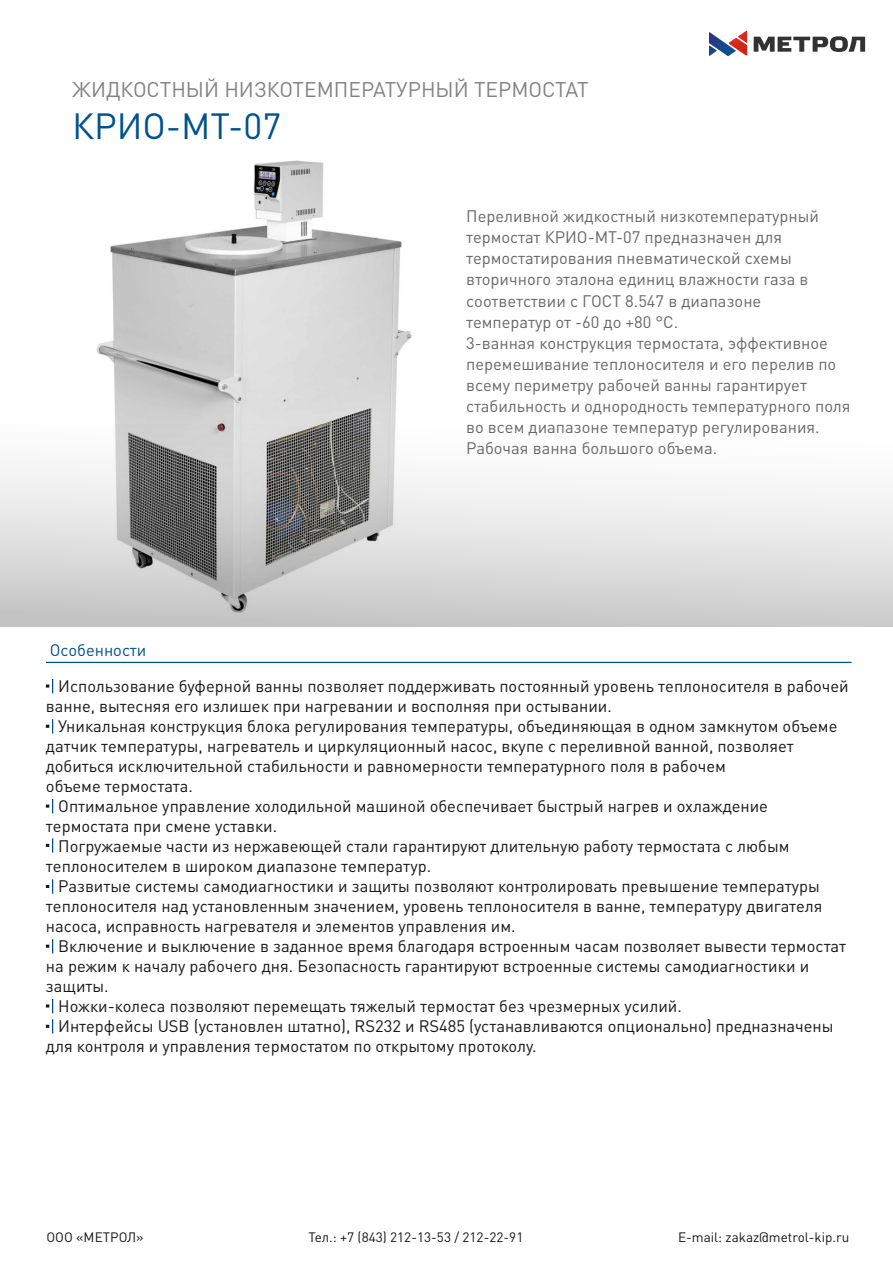
<style>
.page{position:relative;width:893px;height:1263px;background:#fff}
.page>*{position:absolute;margin:0;border:0;box-sizing:border-box;transform-origin:0 0}
.t1{font:36px "DIN Pro";color:#00528e}
.t2{font:21px "DIN Pro";color:#818281}
.t3{font:16.5px/20px "DIN Pro";color:#151616}
.t4{font:16.5px/21.1px "DIN Pro";color:#676767}
.t5{font:16.5px "DIN Pro";color:#00528e}
.t6{font:13.5px "DIN Pro";color:#151616}
</style>
<div class="page">
<svg style="left:709px;top:31px;width:38px;height:25px"></svg>
<svg style="left:754px;top:36px;width:111px;height:16px"></svg>
<hr style="left:46px;top:662px;width:805px;height:1px;background:#00528e">
<svg style="left:46px;top:939px;width:7px;height:14px"></svg>
<svg style="left:46px;top:679px;width:7px;height:14px"></svg>
<svg style="left:46px;top:719px;width:7px;height:14px"></svg>
<svg style="left:46px;top:799px;width:7px;height:14px"></svg>
<svg style="left:46px;top:838px;width:7px;height:15px"></svg>
<svg style="left:46px;top:879px;width:7px;height:15px"></svg>
<img style="left:28px;top:160px;width:462px;height:457px">
<svg style="left:46px;top:999px;width:7px;height:14px"></svg>
<svg style="left:46px;top:1019px;width:7px;height:14px"></svg>
<p class="t2" style="left:72px;top:81px;width:518px">ЖИДКОСТНЫЙ НИЗКОТЕМПЕРАТУРНЫЙ ТЕРМОСТАТ</p>
<h1 class="t1" style="left:72px;top:112px;width:211px">КРИО-МТ-07</h1>
<p class="t4" style="left:466px;top:207px;width:354px">Переливной жидкостный низкотемпературный термостат КРИО-МТ-07 предназначен для термостатирования пневматической схемы вторичного эталона единиц влажности газа в соответствии с ГОСТ 8.547 в диапазоне</p>
<p class="t4" style="left:466px;top:313px;width:372px">температур от -60 до +80 °С.<br>3-ванная конструкция термостата, эффективное перемешивание теплоносителя и его перелив по всему периметру рабочей ванны гарантирует</p>
<p class="t5" style="left:50px;top:643px;width:98px">Особенности</p>
<p class="t4" style="left:466px;top:397px;width:386px">стабильность и однородность температурного поля во всем диапазоне температур регулирования.<br>Рабочая ванна большого объема.</p>
<p class="t3" style="left:58px;top:678px;width:792px">Использование буферной ванны позволяет поддерживать постоянный уровень теплоносителя в рабочей</p>
<p class="t3" style="left:46px;top:698px;width:567px">ванне, вытесняя его излишек при нагревании и восполняя при остывании.</p>
<p class="t3" style="left:58px;top:718px;width:781px">Уникальная конструкция блока регулирования температуры, объединяющая в одном замкнутом объеме</p>
<p class="t3" style="left:46px;top:738px;width:749px">датчик температуры, нагреватель и циркуляционный насос, вкупе с переливной ванной, позволяет добиться исключительной стабильности и равномерности температурного поля в рабочем</p>
<p class="t3" style="left:46px;top:778px;width:148px">объеме термостата.</p>
<p class="t3" style="left:46px;top:798px;width:724px;text-indent:12px">Оптимальное управление холодильной машиной обеспечивает быстрый нагрев и охлаждение термостата при смене уставки.</p>
<p class="t3" style="left:58px;top:838px;width:733px">Погружаемые части из нержавеющей стали гарантируют длительную работу термостата с любым</p>
<p class="t3" style="left:46px;top:858px;width:387px">теплоносителем в широком диапазоне температур.</p>
<p class="t3" style="left:46px;top:878px;width:778px;text-indent:12px">Развитые системы самодиагностики и защиты позволяют контролировать превышение температуры теплоносителя над установленным значением, уровень теплоносителя в ванне, температуру двигателя насоса, исправность нагревателя и элементов управления им.</p>
<p class="t3" style="left:46px;top:938px;width:802px;text-indent:12px">Включение и выключение в заданное время благодаря встроенным часам позволяет вывести термостат на режим к началу рабочего дня. Безопасность гарантируют встроенные системы самодиагностики и защиты.</p>
<p class="t3" style="left:58px;top:998px;width:625px">Ножки-колеса позволяют перемещать тяжелый термостат без чрезмерных усилий.</p>
<p class="t3" style="left:46px;top:1018px;width:789px;text-indent:12px">Интерфейсы USB (установлен штатно), RS232 и RS485 (устанавливаются опционально) предназначены для контроля и управления термостатом по открытому протоколу.</p>
<p class="t6" style="left:46px;top:1233px;width:99px">ООО «МЕТРОЛ»</p>
<p class="t6" style="left:308px;top:1233px;width:216px">Тел.: +7 (843) 212-13-53 / 212-22-91</p>
<p class="t6" style="left:678px;top:1233px;width:173px">E-mail: zakaz@metrol-kip.ru</p>
</div>
